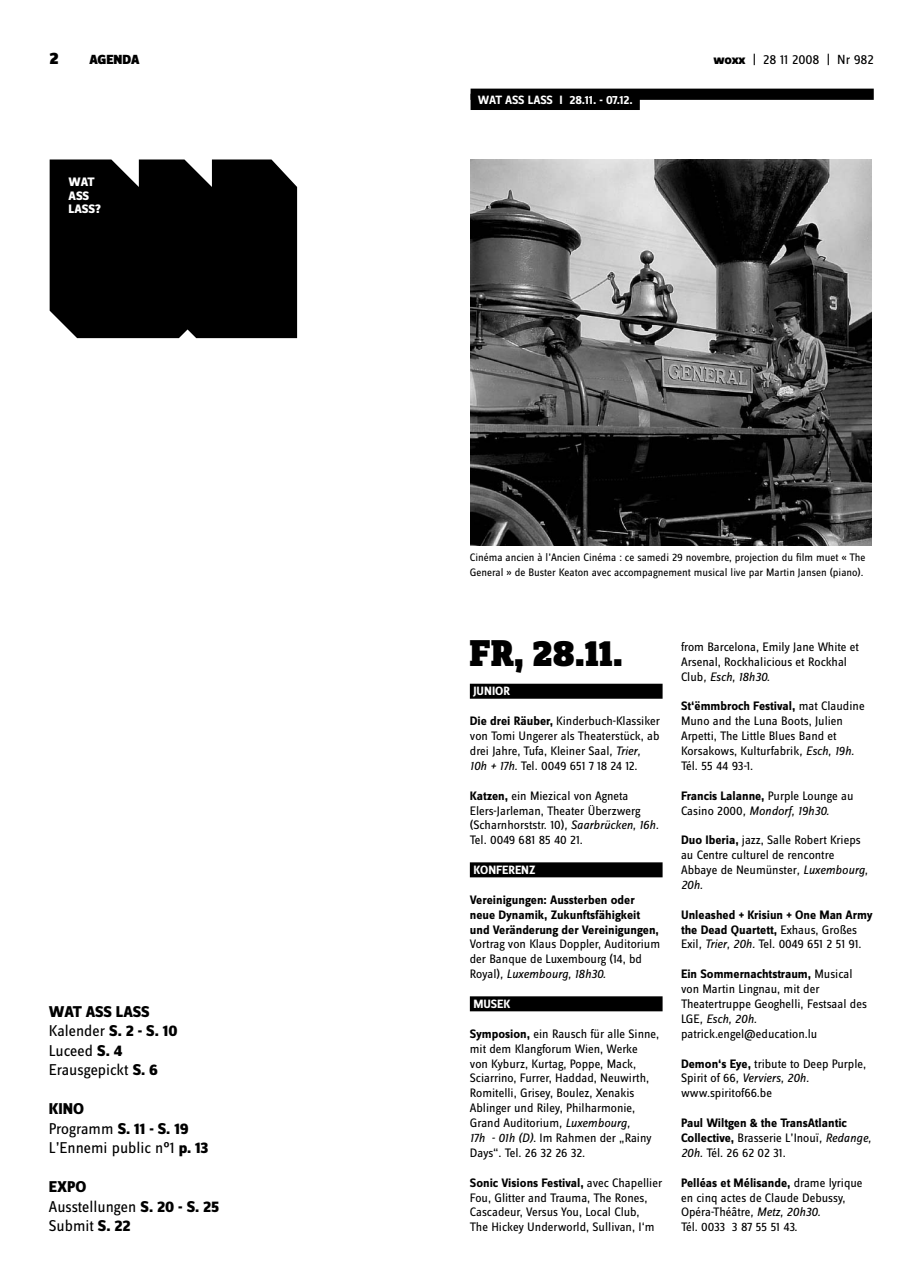
<style>
.page{position:relative;width:922px;height:1276px;background:#fff}
.page>*{position:absolute;margin:0;border:0;box-sizing:border-box;transform-origin:0 0}
.t1{font:900 38.75px "Zine Slab Dis";color:#000}
.t2{font:16.25px/19.5px "Zine Sans Dis";color:#000}
.t3{font:13.75px "Zine Sans Dis";color:#000}
.t4{font:900 13.75px "Zine Sans Dis";color:#000}
.t5{font:12.75px/14.9px "Zine Sans Dis";color:#000}
.t6{font:700 12.75px/14.9px "Zine Sans Dis";color:#000}
.t7{font:800 12.75px/13.8px "Zine Sans Dis";letter-spacing:-.01em;color:#fff}
.t8{font:700 12.5px "Zine Sans Dis";color:#fff}
.t9{font:11.25px/14.9px "Zine Sans Dis";color:#000}
.s1{font-weight:800}
.s2{font-weight:700}
.s3{font-style:italic}
.s4{font-weight:400}
.s5{font-weight:400;font-style:italic}
</style>
<div class="page">
<div style="left:469px;top:684px;width:193px;height:15px;background:#000"></div>
<div style="left:469px;top:862px;width:193px;height:15px;background:#000"></div>
<div style="left:469px;top:996px;width:193px;height:15px;background:#000"></div>
<div style="left:50px;top:159px;width:247px;height:179px;background:#000"></div>
<div style="left:470px;top:89px;width:403px;height:11px;background:#000"></div>
<div style="left:470px;top:94px;width:169px;height:16px;background:#000"></div>
<img style="left:470px;top:159px;width:401px;height:386px">
<p class="t4" style="left:89px;top:53px;width:52px">AGENDA</p>
<p class="t3" style="left:713px;top:53px;width:162px"><span class="s1">woxx</span> | 28 11 2008 | Nr 982</p>
<p class="t7" style="left:69px;top:176px;width:34px">WAT<br>ASS<br>LASS?</p>
<p class="t2" style="left:49px;top:1002px;width:130px"><span class="s1">WAT ASS LASS<br></span>Kalender <span class="s1">S. 2 - S. 10<br></span>Luceed <span class="s1">S. 4<br></span>Erausgepickt <span class="s1">S. 6</span></p>
<p class="t2" style="left:49px;top:1100px;width:161px"><span class="s1">KINO<br></span>Programm <span class="s1">S. 11 - S. 19<br></span>L’Ennemi public n°1 <span class="s1">p. 13</span></p>
<p class="t2" style="left:49px;top:1178px;width:172px"><span class="s1">EXPO<br></span>Ausstellungen <span class="s1">S. 20 - S. 25<br></span>Submit <span class="s1">S. 22</span></p>
<p class="t8" style="left:477px;top:93px;width:69px">WAT ASS LASSI</p>
<p class="t8" style="left:569px;top:93px;width:65px">28.11. - 07.12.</p>
<p class="t9" style="left:469px;top:550px;width:397px">Cinéma ancien à l’Ancien Cinéma : ce samedi 29 novembre, projection du film muet « The<br>General » de Buster Keaton avec accompagnement musical live par Martin Jansen (piano).</p>
<h1 class="t1" style="left:469px;top:632px;width:154px">Fr, 28.11.</h1>
<p class="t8" style="left:473px;top:684px;width:38px">junior</p>
<p class="t5" style="left:469px;top:714px;width:192px"><span class="s2">Die drei Räuber,</span> Kinderbuch-Klassiker von Tomi Ungerer als Theaterstück, ab drei Jahre, Tufa, Kleiner Saal<span class="s3">, Trier, 10h + 17h.</span> Tel. 0049 651 7 18 24 12.</p>
<p class="t5" style="left:469px;top:788px;width:190px"><span class="s2">Katzen,</span> ein Miezical von Agneta Elers-Jarleman, Theater Überzwerg (Scharnhorststr. 10)<span class="s3">, Saarbrücken, 16h.<br></span>Tel. 0049 681 85 40 21.</p>
<p class="t8" style="left:473px;top:863px;width:64px">konferenz</p>
<p class="t6" style="left:469px;top:893px;width:190px">Vereinigungen: Aussterben oder neue Dynamik, Zukunftsfähigkeit und Veränderung der Vereinigungen,</p>
<p class="t5" style="left:469px;top:937px;width:192px">Vortrag von Klaus Doppler, Auditorium der Banque de Luxembourg (14, bd<br>Royal)<span class="s3">, Luxembourg, 18h30.</span></p>
<p class="t8" style="left:473px;top:997px;width:38px">musek</p>
<p class="t5" style="left:469px;top:1027px;width:191px"><span class="s2">Symposion,</span> ein Rausch für alle Sinne, mit dem Klangforum Wien, Werke<br>von Kyburz, Kurtag, Poppe, Mack, Sciarrino, Furrer, Haddad, Neuwirth, Romitelli, Grisey, Boulez, Xenakis Ablinger und Riley, Philharmonie, Grand Auditorium<span class="s3">, Luxembourg,<br>17h - 01h (D).</span> Im Rahmen der „Rainy Days“. Tel. 26 32 26 32.</p>
<p class="t5" style="left:469px;top:1175px;width:194px"><span class="s2">Sonic Visions Festival,</span> avec Chapellier Fou, Glitter and Trauma, The Rones, Cascadeur, Versus You, Local Club,<br>The Hickey Underworld, Sullivan, I‘m</p>
<p class="t5" style="left:680px;top:640px;width:179px">from Barcelona, Emily Jane White et<br>Arsenal, Rockhalicious et Rockhal<br>Club<span class="s3">, Esch, 18h30.</span></p>
<p class="t5" style="left:680px;top:699px;width:185px"><span class="s2">St‘ëmmbroch Festival,</span> mat Claudine<br>Muno and the Luna Boots, Julien<br>Arpetti, The Little Blues Band et<br>Korsakows, Kulturfabrik<span class="s3">, Esch, 19h.<br></span>Tél. 55 44 93-1.</p>
<p class="t5" style="left:680px;top:788px;width:174px"><span class="s2">Francis Lalanne,</span> Purple Lounge au<br>Casino 2000<span class="s3">, Mondorf, 19h30.</span></p>
<p class="t5" style="left:680px;top:833px;width:188px"><span class="s2">Duo Iberia,</span> jazz, Salle Robert Krieps au Centre culturel de rencontre<br>Abbaye de Neumünster<span class="s3">, Luxembourg,<br>20h.</span></p>
<p class="t6" style="left:680px;top:908px;width:193px">Unleashed + Krisiun + One Man Army the Dead Quartett, <span class="s4">Exhaus, Großes<br>Exil</span><span class="s5">, Trier, 20h.</span> <span class="s4">Tel. 0049 651 2 51 91.</span></p>
<p class="t5" style="left:680px;top:967px;width:187px"><span class="s2">Ein Sommernachtstraum,</span> Musical von Martin Lingnau, mit der<br>Theatertruppe Geoghelli, Festsaal des<br>LGE<span class="s3">, Esch, 20h. </span>patrick.engel@education.lu</p>
<p class="t5" style="left:680px;top:1056px;width:186px"><span class="s2">Demon‘s Eye,</span> tribute to Deep Purple,<br>Spirit of 66<span class="s3">, Verviers, 20h. </span>www.spiritof66.be</p>
<p class="t6" style="left:680px;top:1116px;width:192px">Paul Wiltgen &amp; the TransAtlantic<br>Collective, <span class="s4">Brasserie L’Inouï</span><span class="s5">, Redange,<br>20h.</span> <span class="s4">Tél. 26 62 02 31.</span></p>
<p class="t5" style="left:680px;top:1175px;width:183px"><span class="s2">Pelléas et Mélisande,</span> drame lyrique en cinq actes de Claude Debussy,<br>Opéra-Théâtre<span class="s3">, Metz, 20h30.<br></span>Tél. 0033 3 87 55 51 43.</p>
</div>
